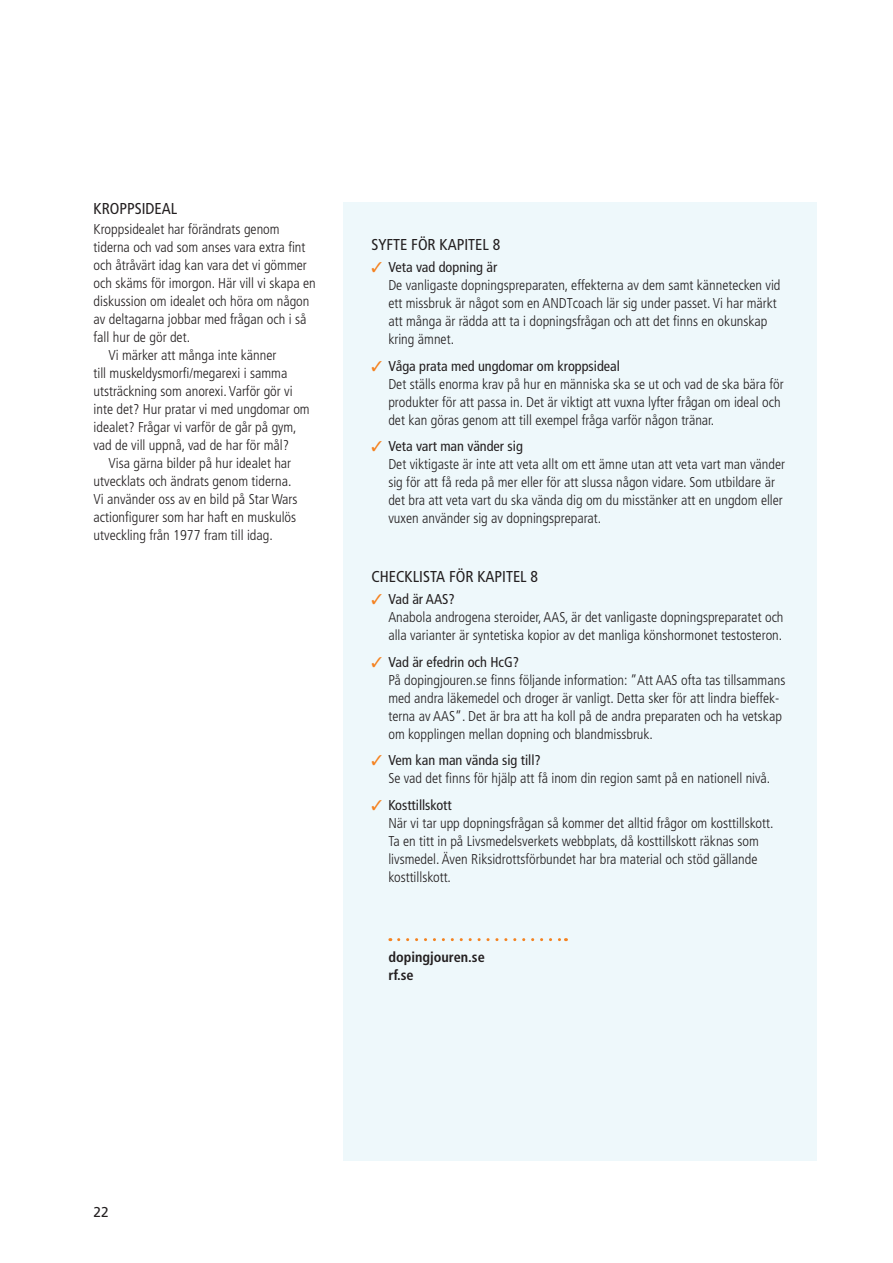
<style>
.page{position:relative;width:893px;height:1263px;background:#fff}
.page>*{position:absolute;margin:0;border:0;box-sizing:border-box;transform-origin:0 0}
.t1{font:condensed 15.75px "Frutiger LT Std";color:#231f20}
.t2{font:300 condensed 14.25px/18px "Frutiger LT Std";color:#231f20}
.t3{font:700 condensed 14.25px/18px "Frutiger LT Std";color:#231f20}
.t4{font:14.25px "Frutiger LT Std";color:#231f20;scale:.95 1}
.s1{color:#f58220}
.s2{font-weight:400}
</style>
<div class="page">
<div style="left:343px;top:202px;width:473px;height:959px;background:#eef8fb"></div>
<svg style="left:399px;top:938px;width:167px;height:3px"></svg>
<p class="t1" style="left:94px;top:199px;width:85px">KROPPSIDEAL</p>
<p class="t2" style="left:94px;top:220px;width:188px">Kroppsidealet har förändrats genom</p>
<p class="t2" style="left:94px;top:238px;width:213px">tiderna och vad som anses vara extra fint</p>
<p class="t2" style="left:94px;top:256px;width:215px">och åtråvärt idag kan vara det vi gömmer</p>
<p class="t2" style="left:94px;top:274px;width:224px">och skäms för imorgon. Här vill vi skapa en</p>
<p class="t2" style="left:94px;top:292px;width:217px">diskussion om idealet och höra om någon</p>
<p class="t2" style="left:94px;top:310px;width:214px">av deltagarna jobbar med frågan och i så</p>
<p class="t2" style="left:94px;top:328px;width:98px">fall hur de gör det.</p>
<p class="t2" style="left:108px;top:346px;width:170px">Vi märker att många inte känner</p>
<p class="t2" style="left:94px;top:364px;width:195px">till muskeldysmorfi/megarexi i samma</p>
<p class="t2" style="left:94px;top:382px;width:201px">utsträckning som anorexi. Varför gör vi</p>
<p class="t2" style="left:94px;top:400px;width:218px">inte det? Hur pratar vi med ungdomar om</p>
<p class="t2" style="left:94px;top:418px;width:205px">idealet? Frågar vi varför de går på gym,</p>
<p class="t2" style="left:94px;top:436px;width:197px">vad de vill uppnå, vad de har för mål?</p>
<p class="t2" style="left:108px;top:454px;width:184px">Visa gärna bilder på hur idealet har</p>
<p class="t2" style="left:94px;top:472px;width:199px">utvecklats och ändrats genom tiderna.</p>
<p class="t2" style="left:94px;top:490px;width:205px">Vi använder oss av en bild på Star Wars</p>
<p class="t2" style="left:94px;top:508px;width:204px">actionfigurer som har haft en muskulös</p>
<p class="t2" style="left:94px;top:526px;width:181px">utveckling från 1977 fram till idag.</p>
<p class="t1" style="left:371px;top:235px;width:130px">SYFTE FÖR KAPITEL 8</p>
<p class="t2" style="left:388px;top:258px;width:394px;text-indent:-17px"><span class="s1">✓</span> <span class="s2">Veta vad dopning är<br></span>De vanligaste dopningspreparaten, effekterna av dem samt kännetecken vid ett missbruk är något som en ANDTcoach lär sig under passet. Vi har märkt att många är rädda att ta i dopningsfrågan och att det finns en okunskap kring ämnet.</p>
<p class="t2" style="left:388px;top:357px;width:397px;text-indent:-17px"><span class="s1">✓</span> <span class="s2">Våga prata med ungdomar om kroppsideal<br></span>Det ställs enorma krav på hur en människa ska se ut och vad de ska bära för produkter för att passa in. Det är viktigt att vuxna lyfter frågan om ideal och det kan göras genom att till exempel fråga varför någon tränar.</p>
<p class="t2" style="left:388px;top:437px;width:398px;text-indent:-17px"><span class="s1">✓</span> <span class="s2">Veta vart man vänder sig<br></span>Det viktigaste är inte att veta allt om ett ämne utan att veta vart man vänder sig för att få reda på mer eller för att slussa någon vidare. Som utbildare är det bra att veta vart du ska vända dig om du misstänker att en ungdom eller vuxen använder sig av dopningspreparat.</p>
<p class="t1" style="left:371px;top:567px;width:168px">CHECKLISTA FÖR KAPITEL 8</p>
<p class="t2" style="left:388px;top:591px;width:397px;text-indent:-17px"><span class="s1">✓</span> <span class="s2">Vad är AAS?<br></span>Anabola androgena steroider, AAS, är det vanligaste dopningspreparatet och alla varianter är syntetiska kopior av det manliga könshormonet testosteron.</p>
<p class="t2" style="left:388px;top:653px;width:398px;text-indent:-17px"><span class="s1">✓</span> <span class="s2">Vad är efedrin och HcG?<br></span>På dopingjouren.se finns följande information: ”Att AAS ofta tas tillsammans med andra läkemedel och droger är vanligt. Detta sker för att lindra bieffek&shy;terna av AAS”. Det är bra att ha koll på de andra preparaten och ha vetskap om kopplingen mellan dopning och blandmissbruk.</p>
<p class="t2" style="left:388px;top:752px;width:383px;text-indent:-17px"><span class="s1">✓</span> <span class="s2">Vem kan man vända sig till?<br></span>Se vad det finns för hjälp att få inom din region samt på en nationell nivå.</p>
<p class="t2" style="left:388px;top:796px;width:387px;text-indent:-17px"><span class="s1">✓</span> <span class="s2">Kosttillskott<br></span>När vi tar upp dopningsfrågan så kommer det alltid frågor om kosttillskott.<br>Ta en titt in på Livsmedelsverkets webbplats, då kosttillskott räknas som livsmedel. Även Riksidrottsförbundet har bra material och stöd gällande kosttillskott.</p>
<p class="t3" style="left:388px;top:948px;width:98px">dopingjouren.se rf.se</p>
<p class="t4" style="left:94px;top:1203px;width:17px">22</p>
</div>
